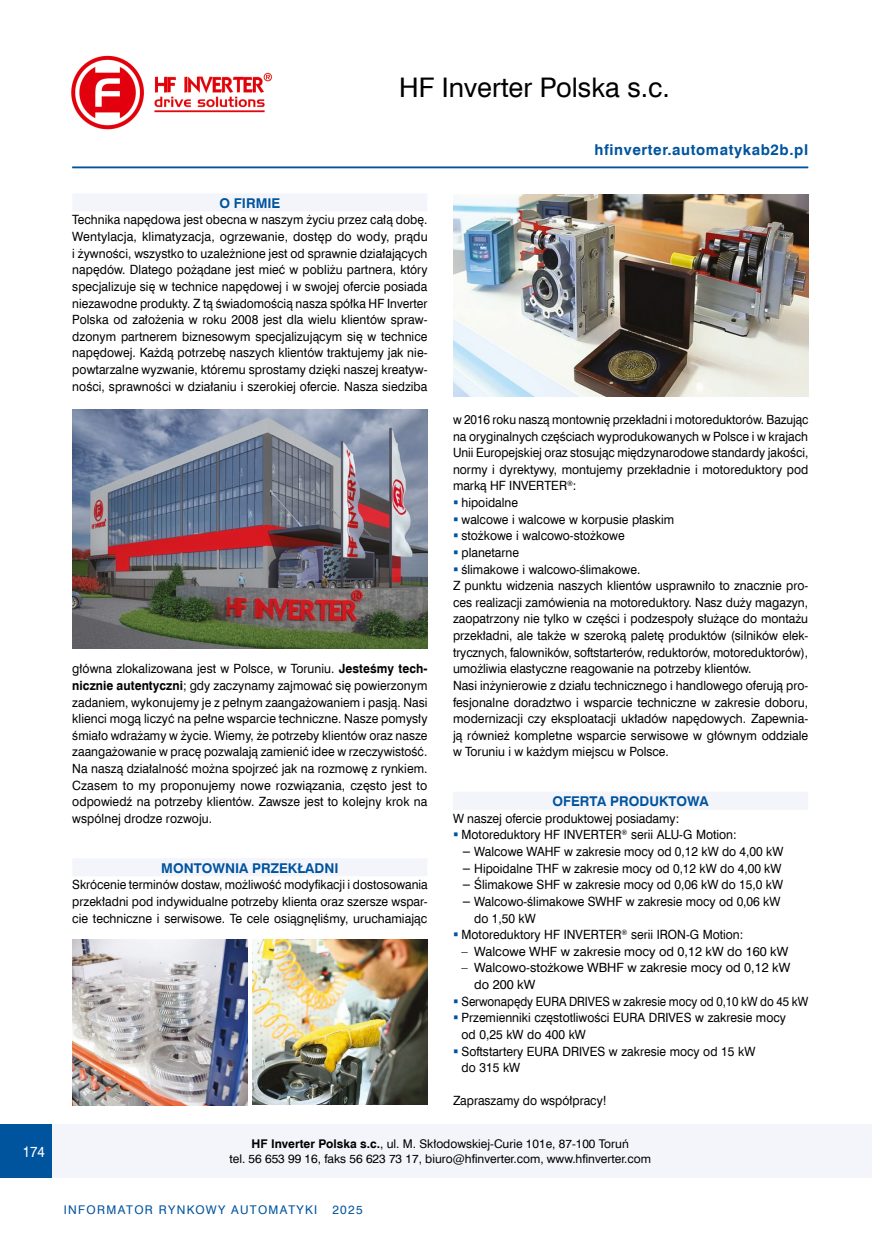
<style>
.page{position:relative;width:872px;height:1234px;background:#fff}
.page>*{position:absolute;margin:0;border:0;box-sizing:border-box;transform-origin:0 0}
.prezFirma{font:27px "Swis 721 EU";color:#000}
.PrezWwwLewa{font:700 15px "Swis 721 EU";letter-spacing:.04em;color:#00549e}
.t1{font:15px "Swis 721 EU";color:#fff;scale:.9 1}
.prezŚródtytuł{font:700 13.5px "Swis 721 EU";color:#00549e}
.prezPodstawowy{font:12.75px/16.6px "Swis 721 EU";color:#000;text-align:justify;scale:.95 1}
.prezPodstawowy-2{font:12.75px/16.6px "Swis 721 EU";color:#000;text-align:justify;scale:.93 1}
.prezPodstawowy-3{font:12.75px/16.6px "Swis 721 EU";color:#000}
.prezPodstawowy-4{font:12.75px "Swis 721 EU";color:#000;scale:.91 1}
.prezStopka{font:12px "Swis 721 EU";color:#000}
.t2{font:12px "Swis 721 EU";letter-spacing:.11em;color:#00549e}
.s1{font-weight:700}
</style>
<div class="page">
<div style="left:0;top:1124px;width:872px;height:53px;background:#f4f5fb"></div>
<div style="left:0;top:1124px;width:51px;height:53px;background:#00549e"></div>
<hr style="left:72px;top:167px;width:736px;height:1px;background:#00549e">
<div style="left:72px;top:193px;width:355px;height:18px;background:#f4f5fb"></div>
<div style="left:72px;top:858px;width:355px;height:18px;background:#f4f5fb"></div>
<div style="left:453px;top:791px;width:355px;height:18px;background:#f4f5fb"></div>
<img style="left:71px;top:55px;width:202px;height:75px">
<img style="left:72px;top:409px;width:355px;height:239px">
<img style="left:72px;top:939px;width:175px;height:166px">
<img style="left:253px;top:939px;width:174px;height:165px">
<img style="left:453px;top:194px;width:355px;height:203px">
<p class="t1" style="left:23px;top:1141px;width:26px">174</p>
<p class="prezFirma" style="left:399px;top:71px;width:272px">HF Inverter Polska s.c.</p>
<p class="prezŚródtytuł" style="left:219px;top:194px;width:63px">-O FIRMIE</p>
<p class="prezPodstawowy" style="left:72px;top:212px;width:375px">Technika napędowa jest obecna w naszym życiu przez całą dobę.<br>Wentylacja, klimatyzacja, ogrzewanie, dostęp do wody, prądu i żywności, wszystko to uzależnione jest od sprawnie działających napędów. Dlatego pożądane jest mieć w pobliżu partnera, który specjalizuje się w technice napędowej i w swojej ofercie posiada niezawodne produkty. Z tą świadomością nasza spółka HF Inverter Polska od założenia w roku 2008 jest dla wielu klientów spraw&shy;dzonym partnerem biznesowym specjalizującym się w technice napędowej. Każdą potrzebę naszych klientów traktujemy jak nie&shy;powtarzalne wyzwanie, któremu sprostamy dzięki naszej kreatyw&shy;ności, sprawności w działaniu i szerokiej ofercie. Nasza siedziba</p>
<p class="prezPodstawowy" style="left:72px;top:660px;width:375px">główna zlokalizowana jest w Polsce, w Toruniu. <span class="s1">Jesteśmy tech&shy;nicznie autentyczni</span>; gdy zaczynamy zajmować się powierzonym zadaniem, wykonujemy je z pełnym zaangażowaniem i pasją. Nasi klienci mogą liczyć na pełne wsparcie techniczne. Nasze pomysły śmiało wdrażamy w życie. Wiemy, że potrzeby klientów oraz nasze zaangażowanie w pracę pozwalają zamienić idee w rzeczywistość.<br>Na naszą działalność można spojrzeć jak na rozmowę z rynkiem.<br>Czasem to my proponujemy nowe rozwiązania, często jest to odpowiedź na potrzeby klientów. Zawsze jest to kolejny krok na wspólnej drodze rozwoju.</p>
<p class="prezŚródtytuł" style="left:161px;top:859px;width:179px">MONTOWNIA PRZEKŁADNI</p>
<p class="prezPodstawowy" style="left:72px;top:876px;width:375px">Skrócenie terminów dostaw, możliwość modyfikacji i dostosowania przekładni pod indywidualne potrzeby klienta oraz szersze wspar&shy;cie techniczne i serwisowe. Te cele osiągnęliśmy, uruchamiając</p>
<p class="PrezWwwLewa" style="left:594px;top:140px;width:215px">hfinverter.automatykab2b.pl</p>
<p class="prezPodstawowy-2" style="left:453px;top:411px;width:384px">w 2016 roku naszą montownię przekładni i motoreduktorów. Bazując na oryginalnych częściach wyprodukowanych w Polsce i w krajach Unii Europejskiej oraz stosując międzynarodowe standardy jakości, normy i dyrektywy, montujemy przekładnie i motoreduktory pod marką HF INVERTER<sup>®</sup>:</p>
<p class="prezPodstawowy" style="left:461px;top:494px;width:61px">hipoidalne</p>
<p class="prezPodstawowy" style="left:461px;top:511px;width:225px">walcowe i walcowe w korpusie płaskim</p>
<p class="prezPodstawowy" style="left:461px;top:527px;width:173px">stożkowe i walcowo-stożkowe</p>
<p class="prezPodstawowy" style="left:461px;top:544px;width:62px">planetarne</p>
<p class="prezPodstawowy" style="left:461px;top:561px;width:190px">ślimakowe i walcowo-ślimakowe.</p>
<p class="prezPodstawowy" style="left:453px;top:577px;width:375px">Z punktu widzenia naszych klientów usprawniło to znacznie pro&shy;ces realizacji zamówienia na motoreduktory. Nasz duży magazyn, zaopatrzony nie tylko w części i podzespoły służące do montażu przekładni, ale także w szeroką paletę produktów (silników elek&shy;trycznych, falowników, softstarterów, reduktorów, motoreduktorów), umożliwia elastyczne reagowanie na potrzeby klientów.</p>
<p class="prezPodstawowy" style="left:453px;top:677px;width:375px">Nasi inżynierowie z działu technicznego i handlowego oferują pro&shy;fesjonalne doradztwo i wsparcie techniczne w zakresie doboru, modernizacji czy eksploatacji układów napędowych. Zapewnia&shy;ją również kompletne wsparcie serwisowe w głównym oddziale w Toruniu i w każdym miejscu w Polsce.</p>
<p class="prezŚródtytuł" style="left:552px;top:792px;width:158px">OFERTA PRODUKTOWA</p>
<p class="prezPodstawowy" style="left:453px;top:810px;width:240px">W naszej ofercie produktowej posiadamy:</p>
<p class="prezPodstawowy" style="left:461px;top:826px;width:291px">Motoreduktory HF INVERTER<sup>®</sup> serii ALU-G Motion:</p>
<p class="prezPodstawowy" style="left:461px;top:843px;width:340px">− Walcowe WAHF w zakresie mocy od 0,12 kW do 4,00 kW</p>
<p class="prezPodstawowy" style="left:461px;top:860px;width:338px">− Hipoidalne THF w zakresie mocy od 0,12 kW do 4,00 kW</p>
<p class="prezPodstawowy" style="left:461px;top:876px;width:340px">− Ślimakowe SHF w zakresie mocy od 0,06 kW do 15,0 kW</p>
<p class="prezPodstawowy" style="left:474px;top:893px;width:324px;text-indent:-13px">− Walcowo-ślimakowe SWHF w zakresie mocy od 0,06 kW do 1,50 kW</p>
<p class="prezPodstawowy" style="left:461px;top:926px;width:298px">Motoreduktory HF INVERTER<sup>®</sup> serii IRON-G Motion:</p>
<p class="prezPodstawowy-3" style="left:461px;top:943px;width:328px">– Walcowe WHF w zakresie mocy od 0,12 kW do 160 kW</p>
<p class="prezPodstawowy-3" style="left:474px;top:959px;width:317px;text-indent:-13px">– Walcowo-stożkowe WBHF w zakresie mocy od 0,12 kW do 200 kW</p>
<p class="prezPodstawowy-4" style="left:461px;top:993px;width:383px">Serwonapędy EURA DRIVES w zakresie mocy od 0,10 kW do 45 kW</p>
<p class="prezPodstawowy" style="left:461px;top:1009px;width:343px">Przemienniki częstotliwości EURA DRIVES w zakresie mocy od 0,25 kW do 400 kW</p>
<p class="prezPodstawowy" style="left:461px;top:1042px;width:311px">Softstartery EURA DRIVES w zakresie mocy od 15 kW do 315 kW</p>
<p class="prezPodstawowy" style="left:453px;top:1092px;width:163px">Zapraszamy do współpracy!</p>
<p class="prezStopka" style="left:252px;top:1136px;width:379px"><span class="s1">HF Inverter Polska s.c.</span>, ul. M. Skłodowskiej-Curie 101e, 87-100 Toruń</p>
<p class="prezStopka" style="left:229px;top:1150px;width:423px">tel. 56 653 99 16, faks 56 623 73 17, biuro@hfinverter.com, www.hfinverter.com</p>
<p class="t2" style="left:64px;top:1201px;width:255px">INFORMATOR RYNKOWY AUTOMATYKI</p>
<p class="t2" style="left:332px;top:1201px;width:32px">2025</p>
</div>
